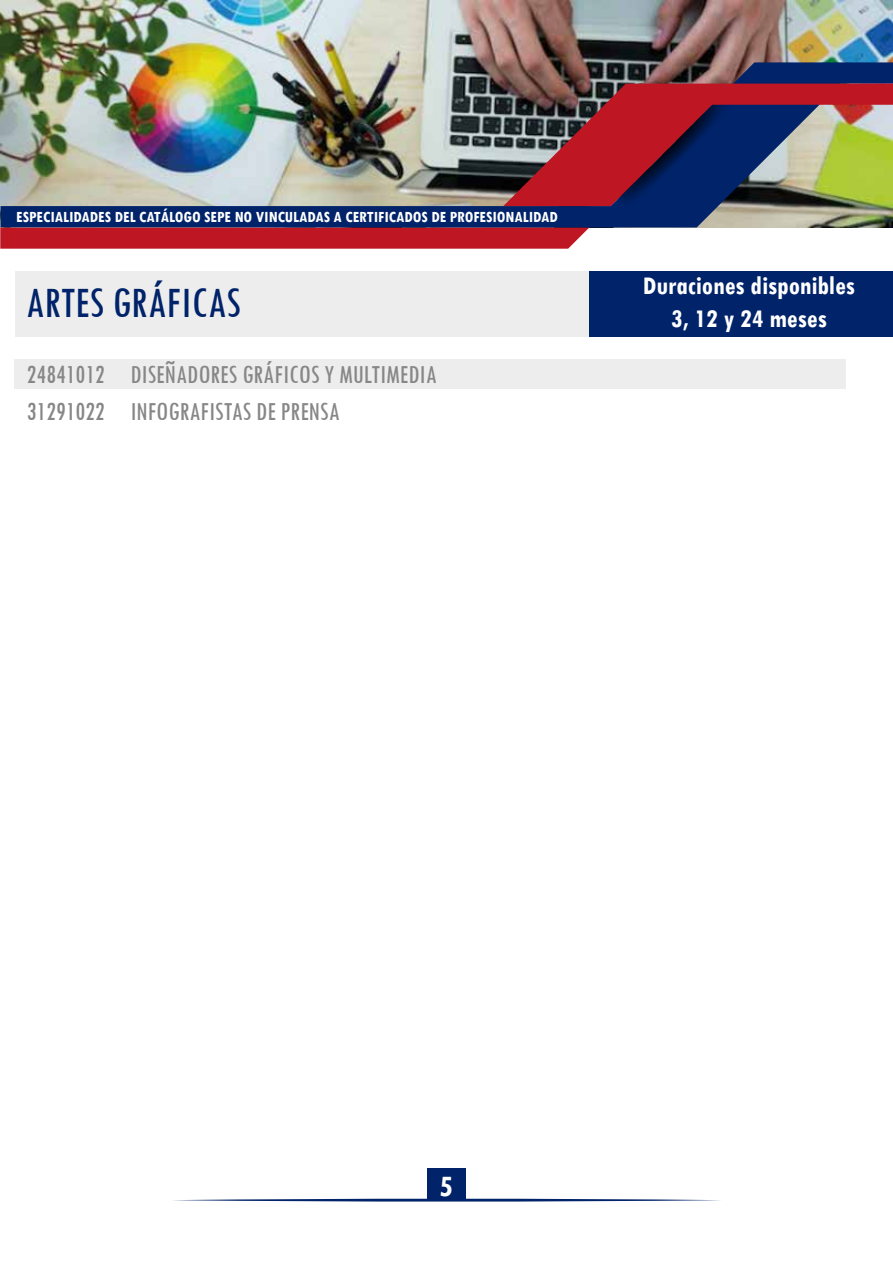
<style>
.page{position:relative;width:893px;height:1263px;background:#fff}
.page>*{position:absolute;margin:0;border:0;box-sizing:border-box;transform-origin:0 0}
.t1{font:condensed 45px "Tw Cen";color:#002369}
.t2{font:700 condensed 31.5px "Tw Cen";color:#fff}
.t3{font:condensed 27px/37.5px "Tw Cen";color:#878787}
.t4{font:700 condensed 27px/32.4px "Tw Cen";color:#fff;text-align:center}
.t5{font:700 condensed 16.5px "Tw Cen";color:#fff}
</style>
<div class="page">
<div style="left:15px;top:272px;width:574px;height:65px;background:#ededed"></div>
<div style="left:14px;top:360px;width:832px;height:29px;background:#ededed"></div>
<img style="left:0;top:0;width:893px;height:228px">
<svg style="left:0;top:227px;width:589px;height:22px;background:#bc1f2b"></svg>
<img style="left:1px;top:62px;width:892px;height:165px">
<svg style="left:616px;top:206px;width:119px;height:7px"></svg>
<img style="left:503px;top:84px;width:390px;height:122px">
<div style="left:589px;top:272px;width:304px;height:65px;background:#002369"></div>
<svg style="left:173px;top:1198px;width:547px;height:4px"></svg>
<div style="left:427px;top:1168px;width:39px;height:32px;background:#002369"></div>
<p class="t5" style="left:16px;top:207px;width:543px">ESPECIALIDADES DEL CATÁLOGO SEPE NO VINCULADAS A CERTIFICADOS DE PROFESIONALIDAD</p>
<h1 class="t1" style="left:26px;top:276px;width:217px">ARTES GRÁFICAS</h1>
<h3 class="t3" style="left:27px;top:355px;width:79px">24841012<br>31291022</h3>
<h3 class="t3" style="left:130px;top:355px;width:308px">DISEÑADORES GRÁFICOS Y MULTIMEDIA<br>INFOGRAFISTAS DE PRENSA</h3>
<h3 class="t4" style="left:643px;top:269px;width:214px">Duraciones disponibles<br>3, 12 y 24 meses</h3>
<h2 class="t2" style="left:440px;top:1167px;width:15px">5</h2>
</div>
